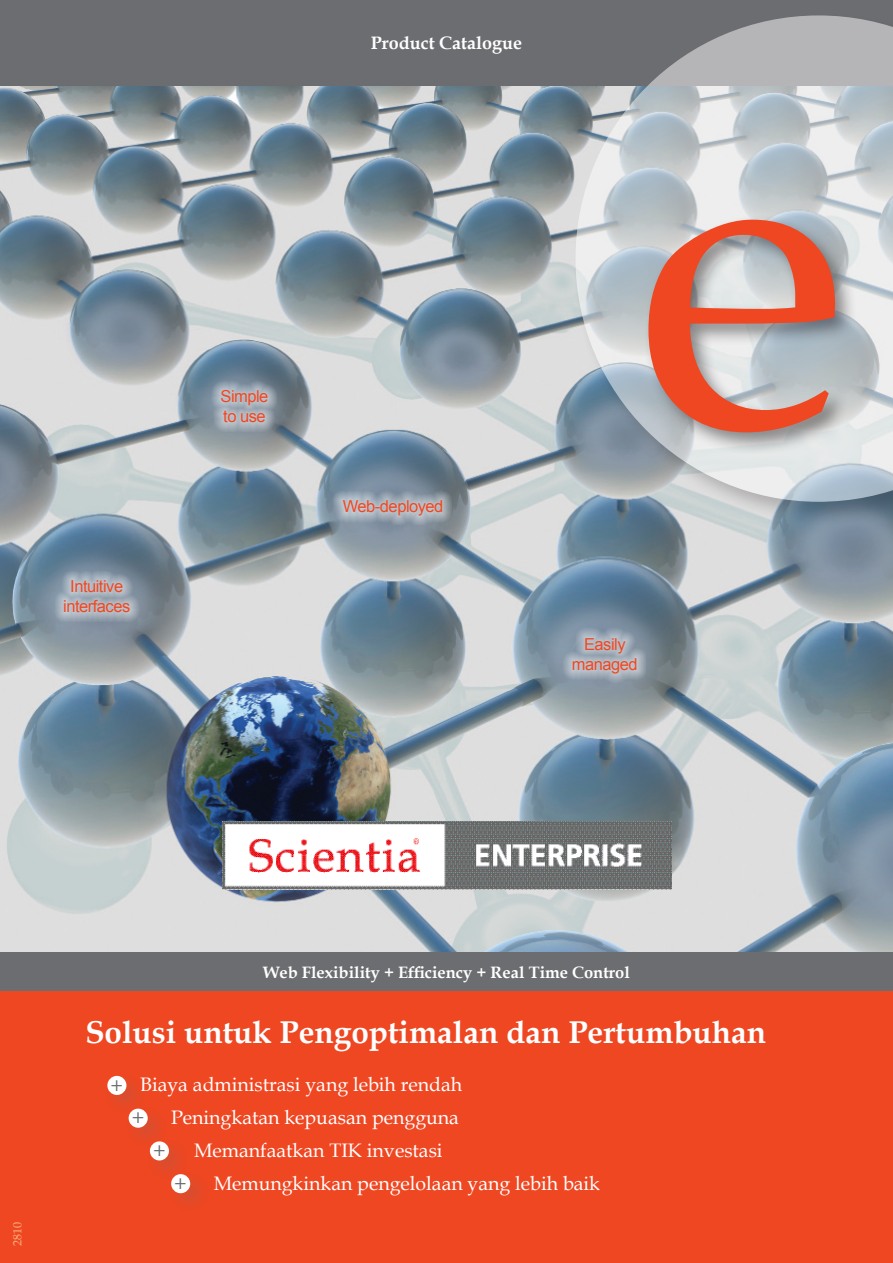
<style>
.page{position:relative;width:893px;height:1263px;background:#fff}
.page>*{position:absolute;margin:0;border:0;box-sizing:border-box;transform-origin:0 0}
.Bullet_Header_Front{font:700 31.5px "Book Antiqua";color:#fff}
.t1{font:20.1px "Myriad Pro";color:#6c6d70}
.Bullet_text{font:19.5px "Book Antiqua";color:#fff}
.Headers{font:700 18px "Book Antiqua";color:#fff}
.t2{font:16.5px "Arial";letter-spacing:-.03em;color:#ef4722}
.Strap_Line{font:700 16.5px "Book Antiqua";color:#fff}
.t3{font:12px "Book Antiqua";color:#f9b281}
</style>
<div class="page">
<img style="left:0;top:85px;width:893px;height:867px">
<div style="left:0;top:961px;width:893px;height:302px;background:#ef4722"></div>
<div style="left:101px;top:1069px;width:46px;height:47px;background:#6c6d70;opacity:.25"></div>
<div style="left:107px;top:1076px;width:19px;height:19px;background:#fff;border-radius:50%"></div>
<div style="left:122px;top:1102px;width:47px;height:47px;background:#6c6d70;opacity:.25"></div>
<div style="left:129px;top:1108px;width:19px;height:20px;background:#fff;border-radius:50%"></div>
<div style="left:144px;top:1135px;width:46px;height:46px;background:#6c6d70;opacity:.25"></div>
<div style="left:150px;top:1141px;width:19px;height:19px;background:#fff;border-radius:50%"></div>
<div style="left:165px;top:1168px;width:46px;height:46px;background:#6c6d70;opacity:.25"></div>
<div style="left:171px;top:1174px;width:19px;height:19px;background:#fff;border-radius:50%"></div>
<div style="left:0;top:952px;width:893px;height:39px;background:#6c6d70"></div>
<div style="left:0;top:0;width:893px;height:85px;background:#6c6d70"></div>
<img style="left:222px;top:821px;width:449px;height:69px">
<div style="left:571px;top:11px;width:322px;height:515px;background:#231f20;opacity:.5"></div>
<svg style="left:575px;top:15px;width:318px;height:487px;background:#b9bfc3"></svg>
<div style="left:642px;top:213px;width:215px;height:241px;background:#231f20;opacity:.5"></div>
<svg style="left:648px;top:220px;width:187px;height:212px;background:#d09083"></svg>
<svg style="left:331px;top:489px;width:121px;height:36px;background:#9ca8b3"></svg>
<svg style="left:561px;top:627px;width:85px;height:55px;background:#9eabb7"></svg>
<svg style="left:210px;top:379px;width:67px;height:52px;background:#9da9b3"></svg>
<svg style="left:53px;top:569px;width:86px;height:53px;background:#9eabb7"></svg>
<p class="Headers" style="left:371px;top:31px;width:153px">Product Catalogue</p>
<p class="t2" style="left:70px;top:576px;width:54px">Intuitive</p>
<p class="t2" style="left:63px;top:596px;width:69px">interfaces</p>
<p class="t2" style="left:221px;top:386px;width:49px">Simple</p>
<p class="t2" style="left:223px;top:405px;width:44px">to use</p>
<p class="t2" style="left:343px;top:496px;width:102px">Web-deployed</p>
<p class="t2" style="left:584px;top:633px;width:43px">Easily</p>
<p class="t2" style="left:572px;top:653px;width:67px">managed</p>
<p class="t3" style="left:9px;top:1246px;width:25px;rotate:-90deg">2810</p>
<p class="Strap_Line" style="left:263px;top:961px;width:368px">Web Flexibility + Efficiency + Real Time Control</p>
<p class="Bullet_Header_Front" style="left:85px;top:1011px;width:682px">Solusi untuk Pengoptimalan dan Pertumbuhan</p>
<p class="t1" style="left:111px;top:1071px;width:13px">+</p>
<p class="Bullet_text" style="left:140px;top:1071px;width:324px">Biaya administrasi yang lebih rendah</p>
<p class="t1" style="left:132px;top:1104px;width:13px">+</p>
<p class="Bullet_text" style="left:171px;top:1104px;width:289px">Peningkatan kepuasan pengguna</p>
<p class="t1" style="left:153px;top:1137px;width:13px">+</p>
<p class="Bullet_text" style="left:194px;top:1137px;width:250px">Memanfaatkan TIK investasi</p>
<p class="t1" style="left:175px;top:1169px;width:13px">+</p>
<p class="Bullet_text" style="left:214px;top:1169px;width:388px">Memungkinkan pengelolaan yang lebih baik</p>
</div>
